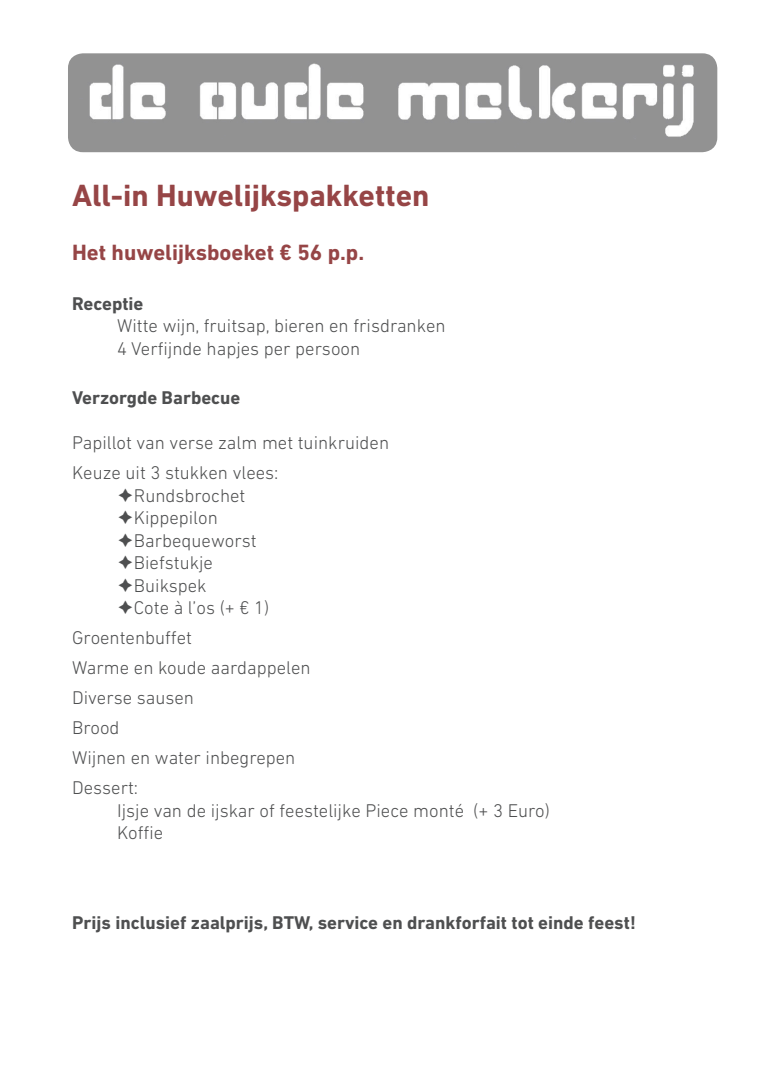
<style>
.page{position:relative;width:780px;height:1088px;background:#fff}
.page>*{position:absolute;margin:0;border:0;box-sizing:border-box;transform-origin:0 0}
.t1{font:700 31.25px "DIN Next LT Pro";color:#964546}
.t2{font:700 22.5px "DIN Next LT Pro";color:#964546}
.t3{font:300 18.75px/30px "DIN Next LT Pro";color:#4e4f50}
.t4{font:700 18.75px "DIN Next LT Pro";color:#4e4f50}
</style>
<div class="page">
<img style="left:68px;top:53px;width:649px;height:99px">
<h1 class="t1" style="left:72px;top:177px;width:359px">All-in Huwelijkspakketten</h1>
<p class="t2" style="left:72px;top:239px;width:293px">Het huwelijksboeket € 56 p.p.</p>
<p class="t4" style="left:72px;top:292px;width:73px">Receptie</p>
<p class="t3" style="left:117px;top:314px;width:330px;line-height:22.5px">Witte wijn, fruitsap, bieren en frisdranken<br>4 Verfijnde hapjes per persoon</p>
<p class="t4" style="left:72px;top:387px;width:170px">Verzorgde Barbecue</p>
<p class="t3" style="left:72px;top:428px;width:318px">Papillot van verse zalm met tuinkruiden<br>Keuze uit 3 stukken vlees:</p>
<p class="t3" style="left:117px;top:480px;width:130px">➔Rundsbrochet</p>
<p class="t3" style="left:117px;top:503px;width:102px">➔Kippepilon</p>
<p class="t3" style="left:117px;top:525px;width:141px">➔Barbequeworst</p>
<p class="t3" style="left:117px;top:548px;width:97px">➔Biefstukje</p>
<p class="t3" style="left:117px;top:570px;width:91px">➔Buikspek</p>
<p class="t3" style="left:72px;top:593px;width:240px;text-indent:45px">➔Cote à l’os (+ € 1)<br>Groentenbuffet<br>Warme en koude aardappelen<br>Diverse sausen<br>Brood<br>Wijnen en water inbegrepen<br>Dessert:</p>
<p class="t3" style="left:117px;top:799px;width:434px;line-height:22.5px">Ijsje van de ijskar of feestelijke Piece monté (+ 3 Euro)<br>Koffie</p>
<p class="t4" style="left:72px;top:912px;width:565px">Prijs inclusief zaalprijs, BTW, service en drankforfait tot einde feest!</p>
</div>
